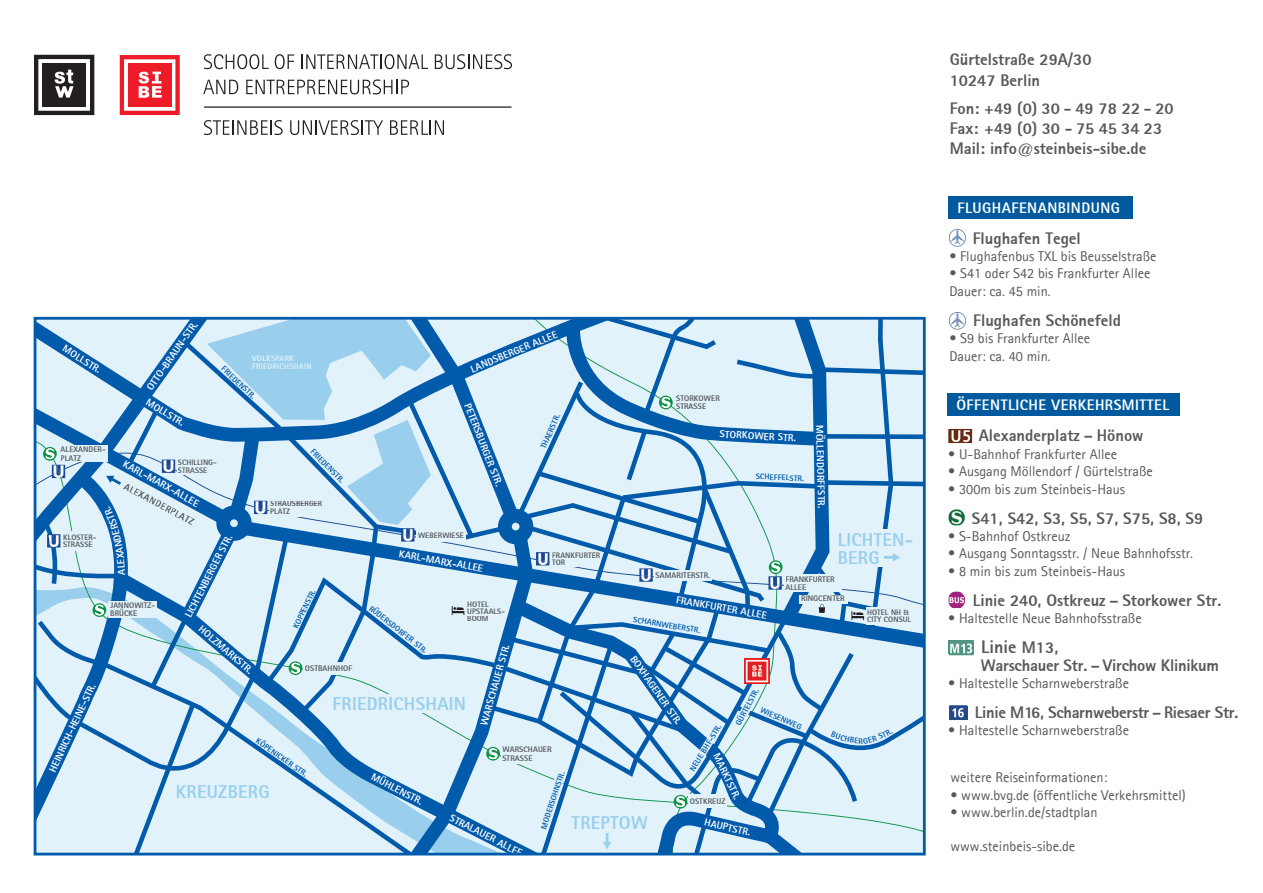
<style>
.page{position:relative;width:1263px;height:893px;background:#fff}
.page>*{position:absolute;margin:0;border:0;box-sizing:border-box;transform-origin:0 0}
.t1{font:800 18.3px/18.3px "Agfa Rotis Sans Serif";letter-spacing:.015em;color:#99cfec}
.t2{font:800 18px "Agfa Rotis Sans Serif";color:#57585a}
.t3{font:800 16.5px/19.8px "Agfa Rotis Sans Serif";color:#57585a}
.t4{font:800 16.5px "Agfa Rotis Sans Serif";letter-spacing:-.02em;color:#57585a}
.t5{font:800 15px "Agfa Rotis Sans Serif";letter-spacing:.03em;color:#fff}
.t6{font:14.25px/18px "Agfa Rotis Sans Serif";color:#57585a}
.t7{font:800 10.05px "Agfa Rotis Sans Serif";color:#fff}
.t8{font:800 10.05px "Agfa Rotis Sans Serif";color:#555759}
.t9{font:800 7.95px "Agfa Rotis Sans Serif";color:#015aaa}
.t10{font:800 7.95px/8.2px "Agfa Rotis Sans Serif";letter-spacing:.01em;color:#555759}
.t11{font:800 7.8px/7.4px "Agfa Rotis Sans Serif";letter-spacing:.01em;color:#555759}
.t12{font:800 7.8px/8.2px "Agfa Rotis Sans Serif";letter-spacing:.04em;color:#e1f2fb}
.s1{font-size:16.5px}
</style>
<div class="page">
<svg style="left:204px;top:54px;width:65px;height:15px"></svg>
<svg style="left:275px;top:54px;width:19px;height:15px"></svg>
<svg style="left:301px;top:54px;width:127px;height:15px"></svg>
<svg style="left:435px;top:54px;width:77px;height:15px"></svg>
<svg style="left:203px;top:80px;width:35px;height:14px"></svg>
<svg style="left:246px;top:79px;width:163px;height:15px"></svg>
<svg style="left:204px;top:120px;width:79px;height:15px"></svg>
<svg style="left:290px;top:120px;width:93px;height:15px"></svg>
<svg style="left:390px;top:120px;width:54px;height:15px"></svg>
<hr style="left:204px;top:106px;width:307px;height:2px;background:#231f20">
<svg style="left:34px;top:55px;width:60px;height:60px"></svg>
<svg style="left:120px;top:55px;width:60px;height:60px"></svg>
<div style="left:947px;top:393px;width:233px;height:23px;background:#015a9d"></div>
<img style="left:948px;top:429px;width:24px;height:14px">
<svg style="left:948px;top:441px;width:24px;height:1px"></svg>
<img style="left:948px;top:509px;width:17px;height:15px">
<img style="left:948px;top:592px;width:17px;height:16px">
<svg style="left:948px;top:606px;width:17px;height:1px"></svg>
<img style="left:949px;top:653px;width:24px;height:2px">
<img style="left:949px;top:640px;width:24px;height:13px">
<div style="left:948px;top:196px;width:185px;height:23px;background:#015a9d"></div>
<img style="left:949px;top:230px;width:17px;height:17px">
<img style="left:949px;top:313px;width:17px;height:17px">
<img style="left:949px;top:705px;width:18px;height:1px">
<img style="left:949px;top:706px;width:18px;height:14px">
<svg style="left:36px;top:318px;width:887px;height:537px;background:#afd0e8"></svg>
<p class="t7" style="left:67px;top:342px;width:45px;rotate:32deg">MOLLSTR.</p>
<p class="t10" style="left:61px;top:446px;width:47px">ALEXANDER-<br>PLATZ</p>
<p class="t7" style="left:144px;top:386px;width:83px;rotate:-55deg">OTTO-BRAUN-STR.</p>
<p class="t7" style="left:150px;top:395px;width:45px;rotate:32deg">MOLLSTR.</p>
<p class="t12" style="left:252px;top:354px;width:61px">VOLKSPARK<br>FRIEDRICHSHAIN</p>
<p class="t9" style="left:226px;top:364px;width:45px;rotate:43deg">FRIEDENSTR.</p>
<p class="t11" style="left:178px;top:459px;width:40px">SCHILLING-<br>STRASSE</p>
<p class="t7" style="left:127px;top:457px;width:87px;rotate:29deg">KARL-MARX-ALLEE</p>
<p class="t8" style="left:127px;top:480px;width:80px;rotate:28deg">ALEXANDERPLATZ</p>
<p class="t9" style="left:316px;top:447px;width:45px;rotate:45deg">FRIEDENSTR.</p>
<p class="t11" style="left:270px;top:500px;width:54px">STRAUSBERGER<br>PLATZ</p>
<p class="t7" style="left:469px;top:363px;width:94px;rotate:-22deg">LANDSBERGER ALLEE</p>
<p class="t7" style="left:474px;top:401px;width:89px;rotate:69deg">PETERSBURGER STR.</p>
<p class="t9" style="left:538px;top:446px;width:39px;rotate:-66deg">THAERSTR.</p>
<p class="t10" style="left:676px;top:394px;width:45px">STORKOWER<br>STRASSE</p>
<p class="t7" style="left:720px;top:427px;width:78px;rotate:3deg">STORKOWER STR.</p>
<p class="t9" style="left:756px;top:471px;width:50px;rotate:3deg">SCHEFFELSTR.</p>
<p class="t7" style="left:826px;top:425px;width:85px;rotate:89deg">MÖLLENDORFFSTR.</p>
<p class="t11" style="left:63px;top:533px;width:35px">KLOSTER-<br>STRASSE</p>
<p class="t10" style="left:110px;top:601px;width:47px">JANNOWITZ-<br>BRÜCKE</p>
<p class="t7" style="left:46px;top:769px;width:98px;rotate:-65deg">HEINRICH-HEINE-STR.</p>
<p class="t1" style="left:838px;top:530px;width:77px">LICHTEN-<br>BERG</p>
<p class="t11" style="left:418px;top:532px;width:47px">WEBERWIESE</p>
<p class="t7" style="left:182px;top:614px;width:94px;rotate:-63deg">LICHTENBERGER STR.</p>
<p class="t7" style="left:204px;top:623px;width:69px;rotate:41deg">HOLZMARKSTR.</p>
<p class="t7" style="left:400px;top:547px;width:87px;rotate:10deg">KARL-MARX-ALLEE</p>
<p class="t11" style="left:552px;top:551px;width:50px">FRANKFURTER<br>TOR</p>
<p class="t10" style="left:655px;top:571px;width:56px">SAMARITERSTR.</p>
<p class="t10" style="left:785px;top:575px;width:51px">FRANKFURTER<br>ALLEE</p>
<p class="t9" style="left:291px;top:625px;width:44px;rotate:-64deg">KOPPENSTR.</p>
<p class="t10" style="left:801px;top:594px;width:45px">RINGCENTER</p>
<p class="t7" style="left:677px;top:593px;width:93px;rotate:10deg">FRANKFURTER ALLEE</p>
<p class="t7" style="left:638px;top:653px;width:83px;rotate:55deg">BOXHAGENER STR.</p>
<p class="t7" style="left:722px;top:751px;width:51px;rotate:64deg">MARKTSTR.</p>
<p class="t7" style="left:706px;top:816px;width:49px;rotate:13deg">HAUPTSTR.</p>
<p class="t11" style="left:467px;top:600px;width:39px">HOTEL<br>UPSTAALS-<br>BOOM</p>
<p class="t9" style="left:373px;top:603px;width:73px;rotate:38deg">RÜDERSDORFER STR.</p>
<p class="t11" style="left:867px;top:608px;width:46px">HOTEL NH &amp;<br>CITY CONSUL</p>
<p class="t9" style="left:634px;top:615px;width:69px;rotate:9deg">SCHARNWEBERSTR.</p>
<p class="t7" style="left:478px;top:723px;width:85px;rotate:-74deg">WARSCHAUER STR.</p>
<p class="t10" style="left:305px;top:664px;width:49px">OSTBAHNHOF</p>
<p class="t9" style="left:733px;top:722px;width:42px;rotate:-62deg">GÜRTELSTR.</p>
<p class="t1" style="left:332px;top:695px;width:135px">FRIEDRICHSHAIN</p>
<p class="t9" style="left:763px;top:705px;width:45px;rotate:23deg">WIESENWEG</p>
<p class="t9" style="left:687px;top:767px;width:54px;rotate:-58deg">NEUE BHF-STR.</p>
<p class="t9" style="left:260px;top:736px;width:62px;rotate:35deg">KÖPENICKER STR.</p>
<p class="t9" style="left:858px;top:736px;width:6px">R</p>
<p class="t10" style="left:502px;top:745px;width:51px">WARSCHAUER<br>STRASSE</p>
<p class="t9" style="left:539px;top:827px;width:62px;rotate:-72deg">MODERSOHNSTR.</p>
<p class="t7" style="left:375px;top:770px;width:58px;rotate:27deg">MÜHLENSTR.</p>
<p class="t1" style="left:176px;top:782px;width:95px">KREUZBERG</p>
<p class="t10" style="left:690px;top:797px;width:37px">OSTKREUZ</p>
<p class="t7" style="left:453px;top:811px;width:81px;rotate:27deg">STRALAUER ALLEE</p>
<p class="t1" style="left:572px;top:813px;width:78px">TREPTOW</p>
<p class="t3" style="left:950px;top:48px;width:143px;line-height:21px">Gürtelstraße 29A/30<br>10247 Berlin</p>
<p class="t3" style="left:950px;top:99px;width:225px">Fon: +49 (0) 30 - 49 78 22 - 20<br>Fax: +49 (0) 30 - 75 45 34 23<br>Mail: info@steinbeis-sibe.de</p>
<p class="t5" style="left:957px;top:198px;width:164px">FLUGHAFENANBINDUNG</p>
<p class="t3" style="left:973px;top:228px;width:110px">Flughafen Tegel</p>
<p class="t6" style="left:949px;top:247px;width:209px">• Flughafenbus TXL bis Beusselstraße</p>
<p class="t6" style="left:949px;top:264px;width:203px">• S41 oder S42 bis Frankfurter Allee<br>Dauer: ca. 45 min.</p>
<p class="t3" style="left:973px;top:311px;width:149px">Flughafen Schönefeld</p>
<p class="t6" style="left:949px;top:329px;width:142px">• S9 bis Frankfurter Allee<br>Dauer: ca. 40 min.</p>
<p class="t5" style="left:956px;top:395px;width:214px">ÖFFENTLICHE VERKEHRSMITTEL</p>
<p class="t3" style="left:979px;top:426px;width:166px">Alexanderplatz – Hönow</p>
<p class="t6" style="left:948px;top:444px;width:170px">• U-Bahnhof Frankfurter Allee</p>
<p class="t6" style="left:948px;top:462px;width:206px">• Ausgang Möllendorf / Gürtelstraße</p>
<p class="t6" style="left:948px;top:480px;width:178px">• 300m bis zum Steinbeis-Haus</p>
<p class="t3" style="left:972px;top:508px;width:233px">S41, S42, S3, S5, S7, S75, S8, S9</p>
<p class="t6" style="left:948px;top:527px;width:124px">• S-Bahnhof Ostkreuz</p>
<p class="t6" style="left:948px;top:544px;width:246px">• Ausgang Sonntagsstr. / Neue Bahnhofsstr.</p>
<p class="t6" style="left:948px;top:562px;width:178px">• 8 min bis zum Steinbeis-Haus</p>
<p class="t3" style="left:973px;top:590px;width:250px">Linie 240, Ostkreuz – Storkower Str.</p>
<p class="t6" style="left:948px;top:609px;width:195px">• Haltestelle Neue Bahnhofsstraße</p>
<p class="t2" style="left:981px;top:635px;width:79px">Linie <span class="s1">M13,</span></p>
<p class="t3" style="left:981px;top:655px;width:240px">Warschauer Str. – Virchow Klinikum</p>
<p class="t6" style="left:948px;top:674px;width:182px">• Haltestelle Scharnweberstraße</p>
<p class="t4" style="left:975px;top:702px;width:265px">Linie M16, Scharnweberstr – Riesaer Str.</p>
<p class="t6" style="left:948px;top:721px;width:182px">• Haltestelle Scharnweberstraße</p>
<p class="t6" style="left:950px;top:768px;width:158px">weitere Reiseinformationen:</p>
<p class="t6" style="left:950px;top:786px;width:237px">• www.bvg.de (öffentliche Verkehrsmittel)</p>
<p class="t6" style="left:950px;top:803px;width:149px">• www.berlin.de/stadtplan</p>
<p class="t6" style="left:950px;top:837px;width:126px">www.steinbeis-sibe.de</p>
</div>
